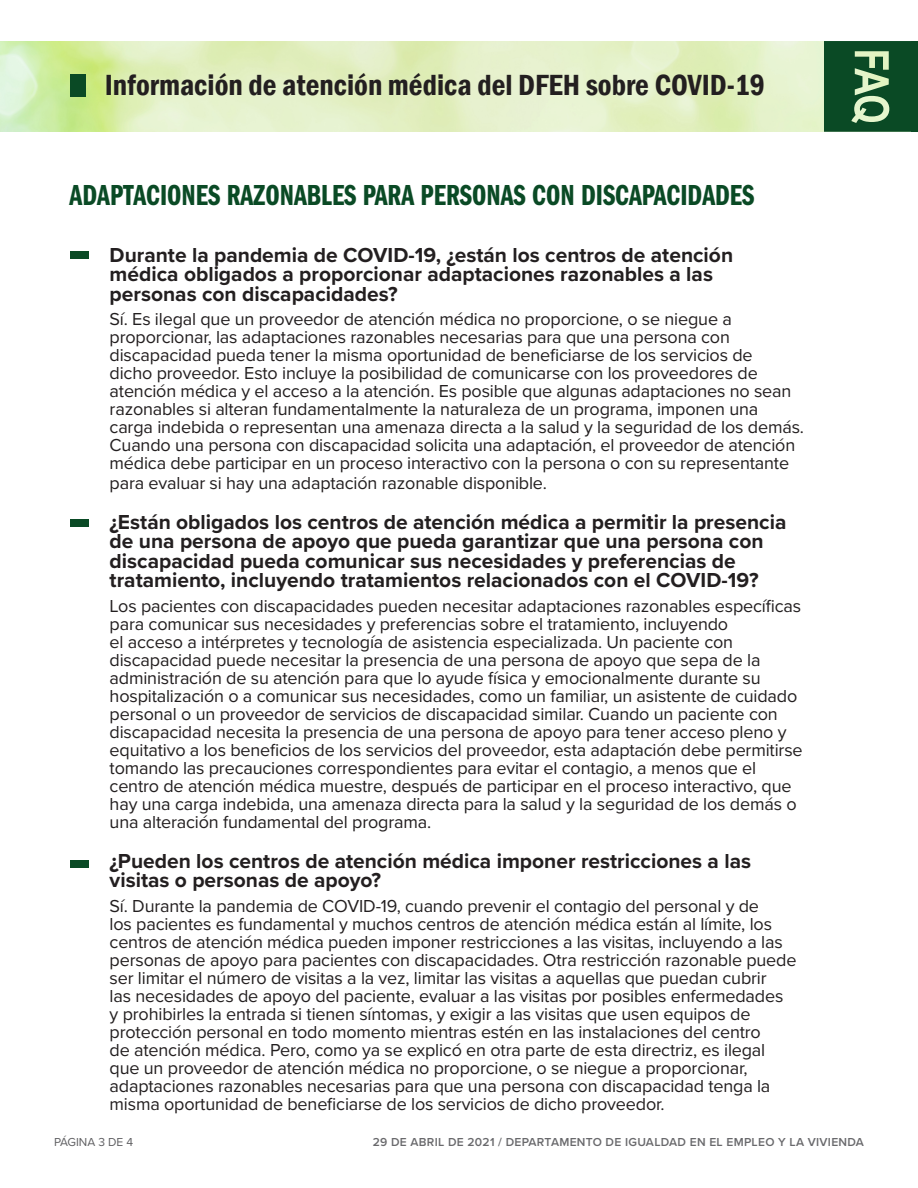
<style>
.page{position:relative;width:918px;height:1188px;background:#fff}
.page>*{position:absolute;margin:0;border:0;box-sizing:border-box;transform-origin:0 0}
.t1{font:30px "Franklin Gothic LT Pro Dm Cm";color:#0a4a25}
.t2{font:600 condensed 30px "Franklin Gothic";color:#231f20}
.t3{font:700 21px/19.5px "Proxima Nova";color:#231f20}
.t4{font:18px/18px "Proxima Nova";letter-spacing:-.01em;color:#231f20}
.t5{font:600 12px "Proxima Nova";letter-spacing:.025em;color:#69696c}
.t6{font:12px "Proxima Nova";color:#5f5f62}
</style>
<div class="page">
<div style="left:70px;top:861px;width:19px;height:7px;background:#0a4a25"></div>
<div style="left:70px;top:252px;width:19px;height:7px;background:#0a4a25"></div>
<div style="left:70px;top:520px;width:19px;height:7px;background:#0a4a25"></div>
<svg style="left:0;top:41px;width:824px;height:91px"></svg>
<svg style="left:824px;top:41px;width:94px;height:91px"></svg>
<div style="left:70px;top:74px;width:16px;height:22px;background:#0a4a25"></div>
<h1 class="t2" style="left:105px;top:65px;width:662px">Información de atención médica del DFEH sobre COVID-19</h1>
<h2 class="t1" style="left:70px;top:179px;width:686px">ADAPTACIONES RAZONABLES PARA PERSONAS CON DISCAPACIDADES</h2>
<h3 class="t3" style="left:110px;top:245px;width:625px">Durante la pandemia de COVID-19, ¿están los centros de atención médica obligados a proporcionar adaptaciones razonables a las personas con discapacidades?</h3>
<p class="t4" style="left:110px;top:310px;width:696px">Sí. Es ilegal que un proveedor de atención médica no proporcione o, se niegue a proporcionar, las adaptaciones razonables necesarias para que una persona con discapacidad pueda tener la misma oportunidad de beneficiarse de los servicios de<br>dicho proveedor. Esto incluye la posibilidad de comunicarse con los proveedores de atención médica y el acceso laa atención. Es posible que algunas adaptaciones no sean razonables si alteran fundamentalmente la naturaleza de un programa, imponen una carga indebida o representan una amenaza directa laa salud lay seguridad de los demás.<br>Cuando una persona con discapacidad solicita una adaptación, el proveedor de atención médica debe participar en un proceso interactivo con la persona o con su representante para evaluar si hay una adaptación razonable disponible.</p>
<h3 class="t3" style="left:110px;top:512px;width:678px">¿Están obligados los centros de atención médica a permitir la presencia de una persona de apoyo que pueda garantizar que una persona con discapacidad pueda comunicar sus necesidades y preferencias de tratamiento, incluyendo tratamientos relacionados con el COVID-19?</h3>
<p class="t4" style="left:110px;top:596px;width:695px">Los pacientes con discapacidades pueden necesitar adaptaciones razonables específicas para comunicar sus necesidades y preferencias sobre el tratamiento, incluyendo<br>el acceso a intérpretes y tecnología de asistencia especializada. Un paciente con discapacidad puede necesitar la presencia de una persona de apoyo que sepa de la administración de su atención para que lo ayude física y emocionalmente durante su hospitalización ao comunicar sus necesidades, como un familiar, un asistente de cuidado personal o un proveedor de servicios de discapacidad similar. Cuando un paciente con discapacidad necesita la presencia de una persona de apoyo para tener acceso pleno y equitativo a los beneficios de los servicios del proveedor, esta adaptación debe permitirse tomando las precauciones correspondientes para evitar el contagio a, menos que el centro de atención médica muestre, después de participar en el proceso interactivo, que hay una carga indebida, una amenaza directa para la salud lay seguridad de los demás o una alteración fundamental del programa.</p>
<h3 class="t3" style="left:110px;top:851px;width:643px">¿Pueden los centros de atención médica imponer restricciones a las visitas o personas de apoyo?</h3>
<p class="t4" style="left:110px;top:896px;width:688px">Sí. Durante la pandemia de COVID-19, cuando prevenir el contagio del personal y de<br>los pacientes es fundamental y muchos centros de atención médica están al límite, los centros de atención médica pueden imponer restricciones a las visitas, incluyendo a las personas de apoyo para pacientes con discapacidades. Otra restricción razonable puede ser limitar el número de visitas laa vez, limitar las visitas a aquellas que puedan cubrir<br>las necesidades de apoyo del paciente, evaluar a las visitas por posibles enfermedades y prohibirles la entrada si tienen síntomas y, exigir a las visitas que usen equipos de protección personal en todo momento mientras estén en las instalaciones del centro<br>de atención médica. Pero, como ya se explicó en otra parte de esta directriz, es ilegal que un proveedor de atención médica no proporcione o, se niegue a proporcionar, adaptaciones razonables necesarias para que una persona con discapacidad tenga la misma oportunidad de beneficiarse de los servicios de dicho proveedor.</p>
<p class="t6" style="left:54px;top:1133px;width:81px">PÁGINA 3 DE 4</p>
<p class="t5" style="left:373px;top:1133px;width:493px">29 DE ABRIL DE 2021 / DEPARTAMENTO DE IGUALDAD EN EL EMPLEO Y LA VIVIENDA</p>
</div>
